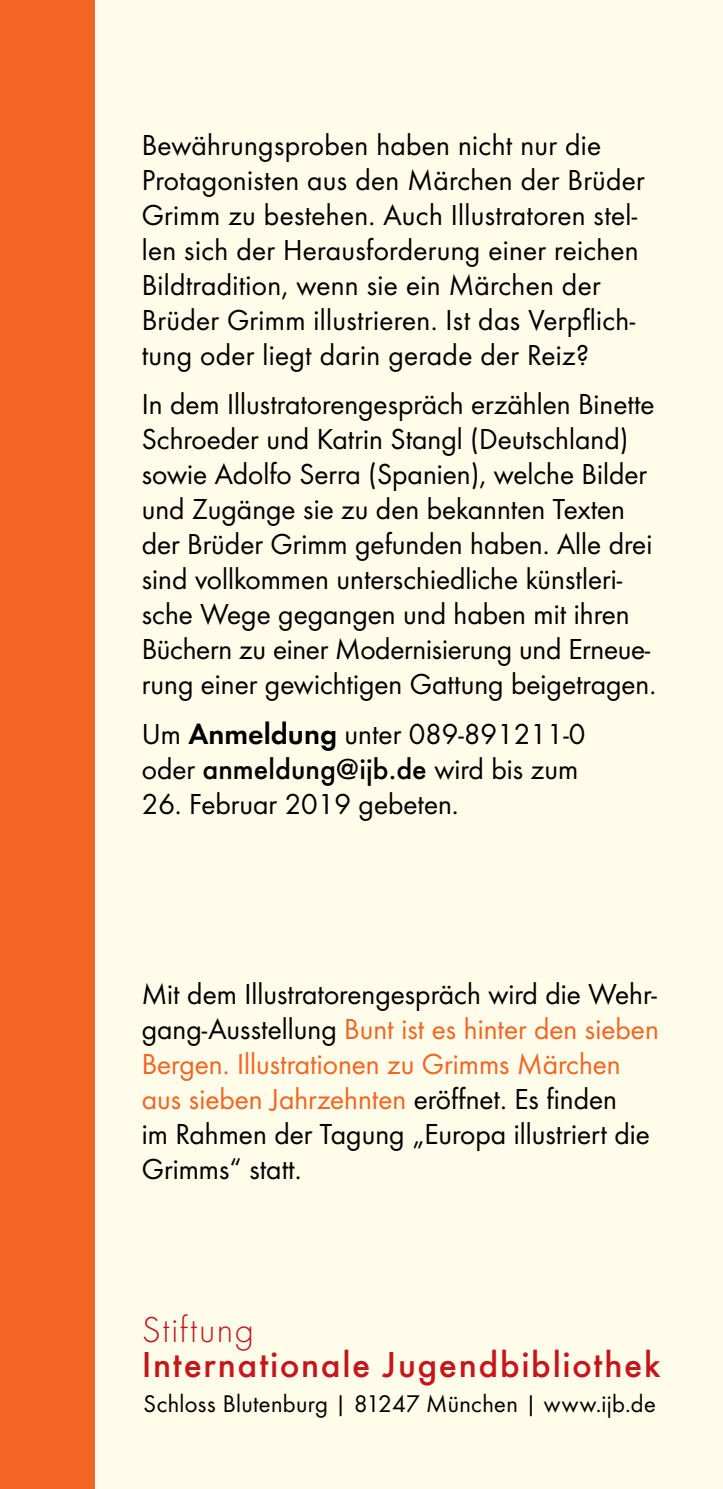
<style>
.page{position:relative;width:723px;height:1489px;background:#fff}
.page>*{position:absolute;margin:0;border:0;box-sizing:border-box;transform-origin:0 0}
.t1{font:500 37.5px "Futura";letter-spacing:.04em;color:#c4161c}
.t2{font:300 37.5px "Futura";letter-spacing:.04em;color:#c4161c}
.t3{font:30px/35px "Futura Boo";color:#000}
.t4{font:500 30px "Futura";color:#000}
.t5{font:25px "Futura Boo";letter-spacing:.015em;color:#000}
.s1{font-family:"Futura Dem"}
.s2{font-family:"Futura Boo";font-weight:400}
.s3{color:#f26522}
</style>
<div class="page">
<div style="left:90px;top:0;width:633px;height:1488px;background:#fffde9"></div>
<div style="left:0;top:0;width:94px;height:1488px;background:#f26522"></div>
<p class="t3" style="left:142px;top:127px;width:504px">Bewährungsproben haben nicht nur die Protagonisten aus den Märchen der Brüder Grimm zu bestehen. Auch Illustratoren stel&shy;len sich der Herausforderung einer reichen Bildtradition, wenn sie ein Märchen der Brüder Grimm illustrieren. Ist das Verpflich&shy;tung oder liegt darin gerade der Reiz?</p>
<p class="t3" style="left:142px;top:386px;width:516px">In dem Illustratorengespräch erzählen Binette Schroeder und Katrin Stangl (Deutschland) sowie Adolfo Serra (Spanien), welche Bilder und Zugänge sie zu den bekannten Texten der Brüder Grimm gefunden haben. Alle drei sind vollkommen unterschiedliche künstleri&shy;sche Wege gegangen und haben mit ihren Büchern zu einer Modernisierung und Erneue&shy;rung einer gewichtigen Gattung beigetragen.</p>
<p class="t3" style="left:142px;top:716px;width:445px">Um <span class="s1">Anmeldung</span> unter 089-891211-0</p>
<p class="t4" style="left:142px;top:751px;width:438px"><span class="s2">oder</span> anmeldung@ijb.de <span class="s2">wird bis zum</span></p>
<p class="t3" style="left:142px;top:786px;width:318px">26. Februar 2019 gebeten.</p>
<p class="t3" style="left:142px;top:976px;width:518px">Mit dem Illustratorengespräch wird die Wehr&shy;gang-Ausstellung <span class="s3">Bunt ist es hinter den sieben Bergen. Illustrationen zu Grimms Märchen aus sieben Jahrzehnten</span> eröffnet. Es finden<br>im Rahmen der Tagung „Europa illustriert die Grimms“ statt.</p>
<p class="t2" style="left:142px;top:1308px;width:114px">Stiftung</p>
<p class="t1" style="left:142px;top:1342px;width:520px">Internationale Jugendbibliothek</p>
<p class="t5" style="left:144px;top:1388px;width:514px">Schloss Blutenburg | 81247 München | www.ijb.de</p>
</div>
